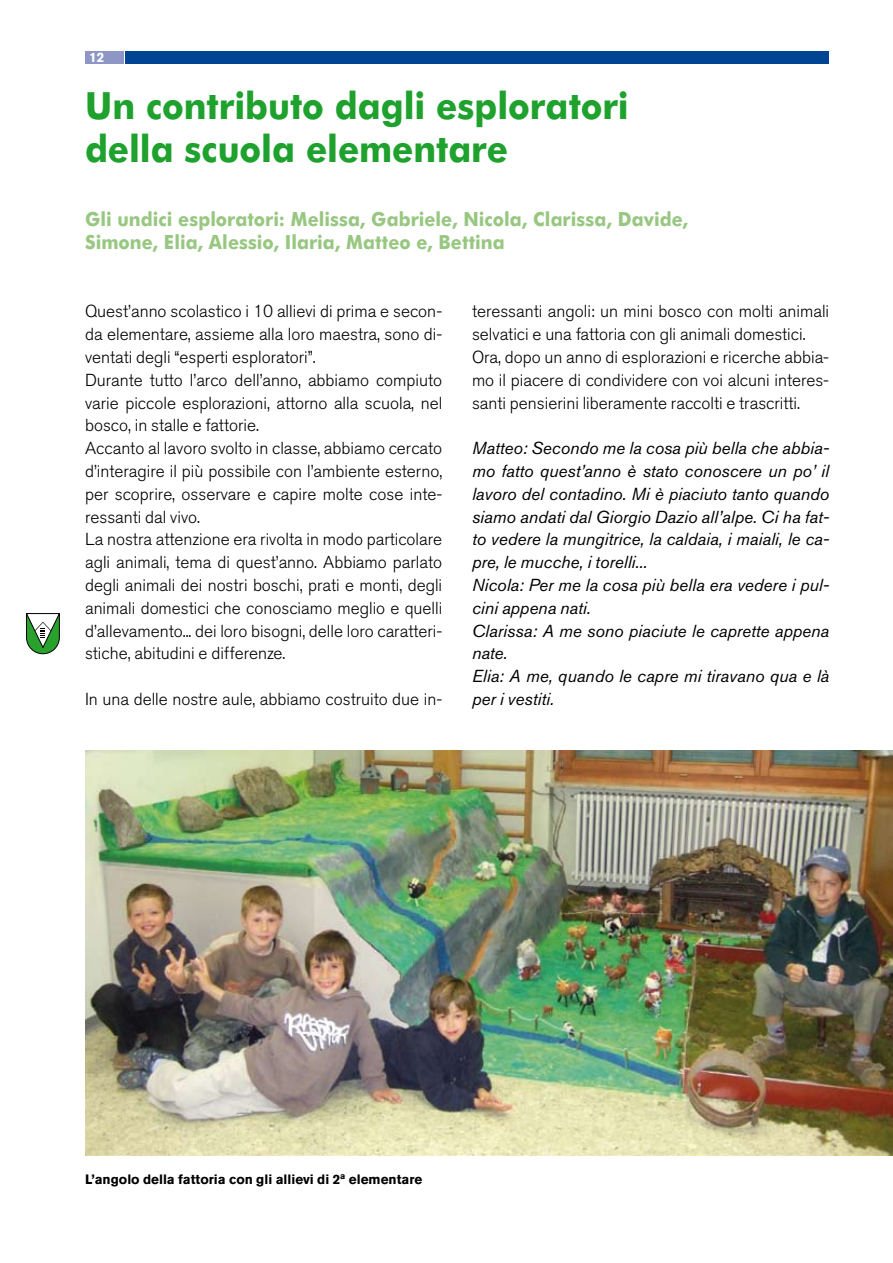
<style>
.page{position:relative;width:893px;height:1263px;background:#fff}
.page>*{position:absolute;margin:0;border:0;box-sizing:border-box;transform-origin:0 0}
.t1{font:700 37.5px/42.8px "Futura BT";color:#1fa12d;scale:.93 1}
.t2{font:700 19.5px/22.8px "Futura BT";color:#98c781;scale:.93 1}
.t3{font:300 17.25px/22.8px "Akzidenz Grotesk BQ";color:#000}
.t4{font:italic 17.25px/22.8px "Akzidenz Grotesk BQ";color:#000}
.t5{font:700 13.5px "Akzidenz Grotesk BQ";color:#000}
.t6{font:700 13.5px "Akzidenz Grotesk BQ";color:#fff}
</style>
<div class="page">
<div style="left:125px;top:51px;width:704px;height:13px;background:#004494"></div>
<div style="left:85px;top:51px;width:38px;height:13px;background:#8e96c6"></div>
<svg style="left:26px;top:613px;width:34px;height:41px"></svg>
<img style="left:85px;top:751px;width:808px;height:405px">
<p class="t6" style="left:89px;top:50px;width:17px">12</p>
<h1 class="t1" style="left:85px;top:84px;width:586px">Un contributo dagli esploratori della scuola elementare</h1>
<p class="t2" style="left:85px;top:207px;width:650px">Gli undici esploratori: Melissa, Gabriele, Nicola, Clarissa, Davide,<br>Simone, Elia, Alessio, Ilaria, Matteo e, Bettina</p>
<p class="t3" style="left:85px;top:300px;width:359px">Quest’anno scolastico i 10 allievi di prima e secon&shy;da elementare, assieme alla loro maestra, sono di&shy;ventati degli “esperti esploratori”.<br>Durante tutto l’arco dell’anno, abbiamo compiuto varie piccole esplorazioni, attorno alla scuola, nel bosco, in stalle e fattorie.<br>Accanto al lavoro svolto in classe, abbiamo cercato d’interagire il più possibile con l’ambiente esterno, per scoprire, osservare e capire molte cose inte&shy;ressanti dal vivo.<br>La nostra attenzione era rivolta in modo particolare agli animali, tema di quest’anno. Abbiamo parlato degli animali dei nostri boschi, prati e monti, degli animali domestici che conosciamo meglio e quelli d’allevamento... dei loro bisogni, delle loro caratteri&shy;stiche, abitudini e differenze.</p>
<p class="t3" style="left:85px;top:688px;width:359px">In una delle nostre aule, abbiamo costruito due in-</p>
<p class="t3" style="left:472px;top:300px;width:359px">teressanti angoli: un mini bosco con molti animali selvatici e una fattoria con gli animali domestici.<br>Ora, dopo un anno di esplorazioni e ricerche abbia&shy;mo il piacere di condividere con voi alcuni interes&shy;santi pensierini liberamente raccolti e trascritti.</p>
<p class="t4" style="left:472px;top:437px;width:359px">Matteo: Secondo me la cosa più bella che abbia&shy;mo fatto quest’anno è stato conoscere un po’ il lavoro del contadino. Mi è piaciuto tanto quando siamo andati dal Giorgio Dazio all’alpe. Ci ha fat&shy;to vedere la mungitrice, la caldaia, i maiali, le ca&shy;pre, le mucche, i torelli...<br>Nicola: Per me la cosa più bella era vedere i pul&shy;cini appena nati.<br>Clarissa: A me sono piaciute le caprette appena nate.<br>Elia: A me, quando le capre mi tiravano qua e là per i vestiti.</p>
<p class="t5" style="left:85px;top:1171px;width:339px">L’angolo della fattoria con gli allievi di 2<sup>a</sup> elementare</p>
</div>
